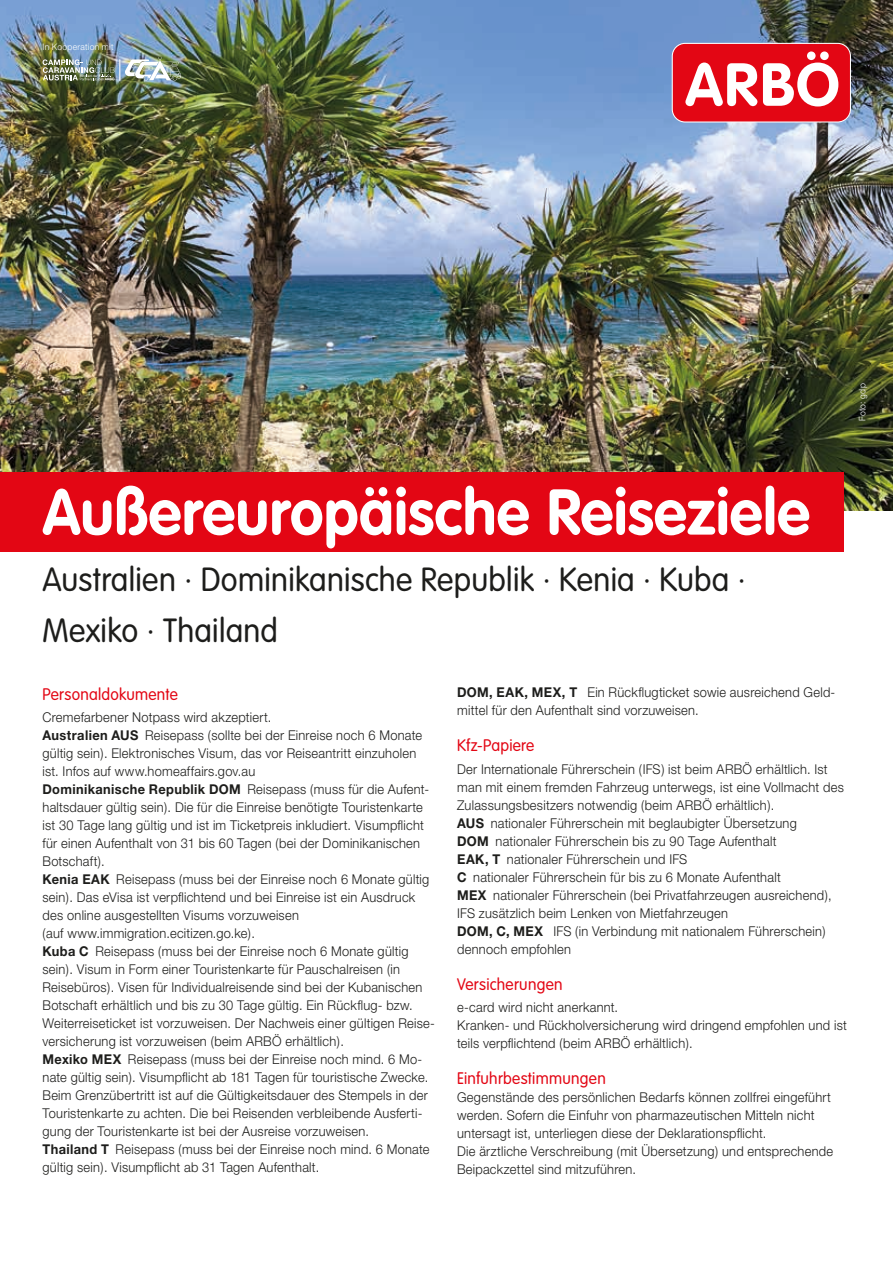
<style>
.page{position:relative;width:893px;height:1263px;background:#fff}
.page>*{position:absolute;margin:0;border:0;box-sizing:border-box;transform-origin:0 0}
.t1{font:700 63.6px "VAG Rounded";letter-spacing:.01em;color:#fff;scale:.95 1}
.t2{font:300 33px/50.6px "VAG Rounded";letter-spacing:.01em;color:#1d1d1b;scale:.95 1}
.t3{font:300 16.5px "VAG Rounded";letter-spacing:.02em;color:#e30614;scale:.95 1}
.t4{font:300 13.5px/18px "Helvetica Neue";letter-spacing:.02em;color:#1d1d1b;scale:.95 1}
.t5{font:300 9px "Helvetica Neue";letter-spacing:.035em;color:#fff;scale:.95 1}
.s1{font-weight:700}
</style>
<div class="page">
<img style="left:0;top:0;width:893px;height:510px">
<div style="left:672px;top:43px;width:178px;height:79px;background:#e30614;border-radius:13px"></div>
<div style="left:672px;top:43px;width:179px;height:80px;border:1px solid #fff;border-radius:13px"></div>
<svg style="left:685px;top:51px;width:153px;height:55px"></svg>
<div style="left:0;top:472px;width:844px;height:79px;background:#e30614"></div>
<svg style="left:43px;top:59px;width:71px;height:21px"></svg>
<svg style="left:120px;top:57px;width:61px;height:24px"></svg>
<p class="t5" style="left:43px;top:41px;width:76px">In Kooperation mit</p>
<p class="t5" style="left:857px;top:421px;width:41px;rotate:-90deg">Foto: gdp</p>
<h1 class="t1" style="left:43px;top:475px;width:809px">Außereuropäische Reiseziele</h1>
<h2 class="t2" style="left:43px;top:554px;width:741px">Australien · Dominikanische Republik · Kenia · Kuba ·<br>Mexiko · Thailand</h2>
<p class="t3" style="left:43px;top:684px;width:144px">Personaldokumente</p>
<p class="t4" style="left:43px;top:708px;width:415px">Cremefarbener Notpass wird akzeptiert.<br><span class="s1">Australien AUS</span> Reisepass (sollte bei der Einreise noch 6 Monate gültig sein). Elektronisches Visum, das vor Reiseantritt einzuholen ist. Infos auf www.homeaffairs.gov.au<br><span class="s1">Dominikanische Republik DOM</span> Reisepass (muss für die Aufent&shy;haltsdauer gültig sein). Die für die Einreise benötigte Touristenkarte ist 30 Tage lang gültig und ist im Ticketpreis inkludiert. Visumpflicht für einen Aufenthalt von 31 bis 60 Tagen (bei der Dominikanischen Botschaft).<br><span class="s1">Kenia EAK</span> Reisepass (muss bei der Einreise noch 6 Monate gültig sein). Das eVisa ist verpflichtend und bei Einreise ist ein Ausdruck des online ausgestellten Visums vorzuweisen<br>(auf www.immigration.ecitizen.go.ke).<br><span class="s1">Kuba C</span> Reisepass (muss bei der Einreise noch 6 Monate gültig sein). Visum in Form einer Touristenkarte für Pauschalreisen (in Reisebüros). Visen für Individualreisende sind bei der Kubanischen Botschaft erhältlich und bis zu 30 Tage gültig. Ein Rückflug- bzw.<br>Weiterreiseticket ist vorzuweisen. Der Nachweis einer gültigen Reise&shy;versicherung ist vorzuweisen (beim ARBÖ erhältlich).<br><span class="s1">Mexiko MEX</span> Reisepass (muss bei der Einreise noch mind. 6 Mo&shy;nate gültig sein). Visumpflicht ab 181 Tagen für touristische Zwecke.<br>Beim Grenzübertritt ist auf die Gültigkeitsdauer des Stempels in der Touristenkarte zu achten. Die bei Reisenden verbleibende Ausferti&shy;gung der Touristenkarte ist bei der Ausreise vorzuweisen.<br><span class="s1">Thailand T</span> Reisepass (muss bei der Einreise noch mind. 6 Monate gültig sein). Visumpflicht ab 31 Tagen Aufenthalt.</p>
<p class="t4" style="left:457px;top:683px;width:400px"><span class="s1">DOM, EAK, MEX, T</span> Ein Rückflugticket sowie ausreichend Geld&shy;mittel für den Aufenthalt sind vorzuweisen.</p>
<p class="t3" style="left:457px;top:736px;width:83px">Kfz-Papiere</p>
<p class="t4" style="left:457px;top:759px;width:409px">Der Internationale Führerschein (IFS) ist beim ARBÖ erhältlich. Ist man mit einem fremden Fahrzeug unterwegs, ist eine Vollmacht des Zulassungsbesitzers notwendig (beim ARBÖ erhältlich).<br><span class="s1">AUS</span> nationaler Führerschein mit beglaubigter Übersetzung<br><span class="s1">DOM</span> nationaler Führerschein bis zu 90 Tage Aufenthalt<br><span class="s1">EAK, T</span> nationaler Führerschein und IFS<br><span class="s1">C</span> nationaler Führerschein für bis zu 6 Monate Aufenthalt<br><span class="s1">MEX</span> nationaler Führerschein (bei Privatfahrzeugen ausreichend), IFS zusätzlich beim Lenken von Mietfahrzeugen<br><span class="s1">DOM, C, MEX</span> IFS (in Verbindung mit nationalem Führerschein) dennoch empfohlen</p>
<p class="t3" style="left:457px;top:974px;width:113px">Versicherungen</p>
<p class="t4" style="left:457px;top:998px;width:412px">e-card wird nicht anerkannt.<br>Kranken- und Rückholversicherung wird dringend empfohlen und ist teils verpflichtend (beim ARBÖ erhältlich).</p>
<p class="t3" style="left:457px;top:1069px;width:158px">Einfuhrbestimmungen</p>
<p class="t4" style="left:457px;top:1088px;width:397px">Gegenstände des persönlichen Bedarfs können zollfrei eingeführt werden. Sofern die Einfuhr von pharmazeutischen Mitteln nicht untersagt ist, unterliegen diese der Deklarationspflicht.<br>Die ärztliche Verschreibung (mit Übersetzung) und entsprechende Beipackzettel sind mitzuführen.</p>
</div>
